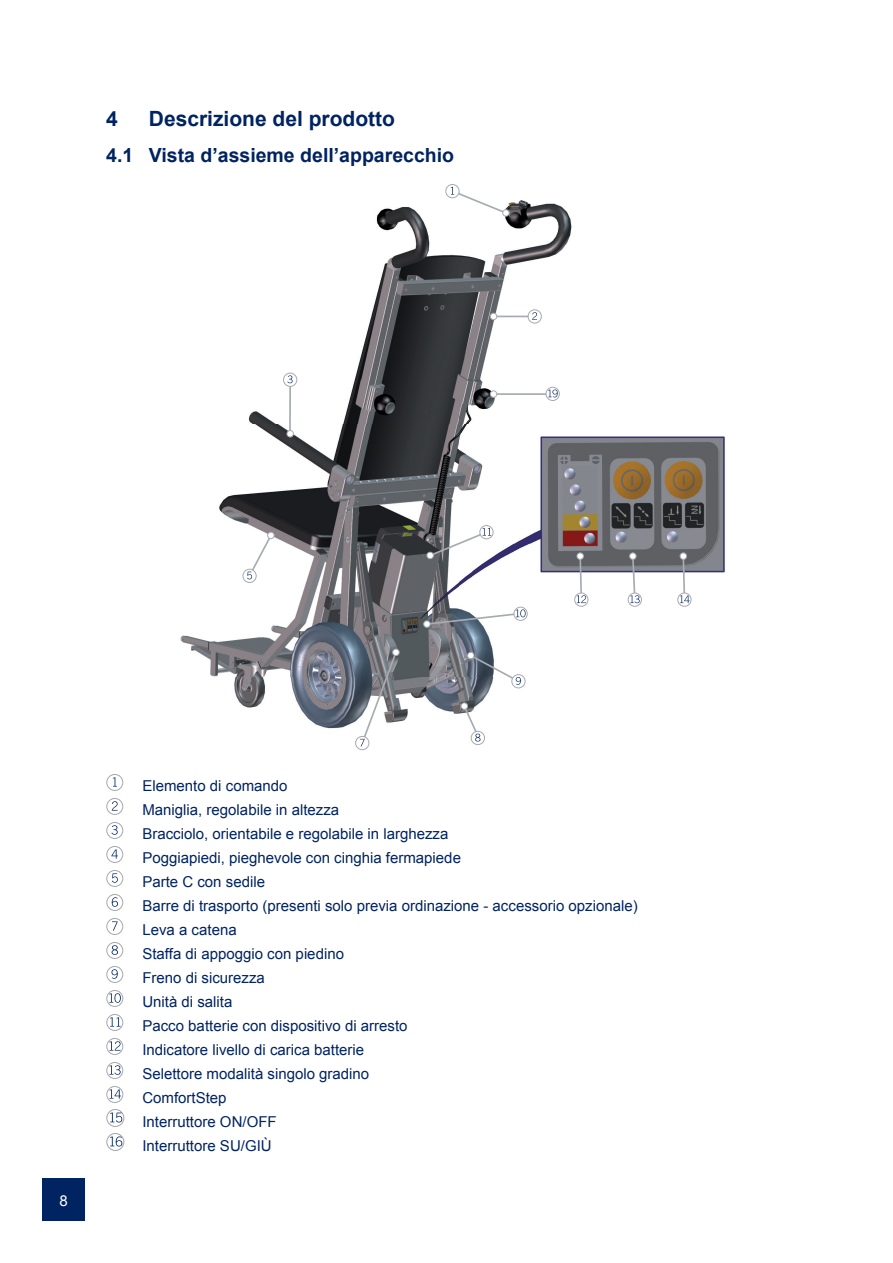
<style>
.page{position:relative;width:893px;height:1263px;background:#fff}
.page>*{position:absolute;margin:0;border:0;box-sizing:border-box;transform-origin:0 0}
.t1{font:700 21px "Arial";color:#002361}
.t2{font:700 19.5px "Arial";color:#002361}
.t3{font:15px/24px "Arial";color:#002361}
.t4{font:15px "Arial";color:#fff}
</style>
<div class="page">
<div style="left:43px;top:1178px;width:42px;height:42px;background:#002361"></div>
<img style="left:180px;top:184px;width:545px;height:567px">
<hr style="left:289px;top:379px;width:2px;height:55px;background:#a6acb1">
<hr style="left:494px;top:393px;width:59px;height:2px;background:#a6acb1">
<hr style="left:494px;top:316px;width:44px;height:1px;background:#a6acb1">
<svg style="left:446px;top:184px;width:13px;height:14px"></svg>
<div style="left:445px;top:184px;width:14px;height:14px;border:1px solid #a8a9ad;border-radius:50%"></div>
<div style="left:528px;top:310px;width:13px;height:13px;background:#fff;border-radius:50%"></div>
<div style="left:528px;top:309px;width:14px;height:14px;border:1px solid #a8a9ad;border-radius:50%"></div>
<svg style="left:532px;top:312px;width:5px;height:8px"></svg>
<svg style="left:284px;top:373px;width:13px;height:13px"></svg>
<div style="left:283px;top:373px;width:14px;height:14px;border:1px solid #a8a9ad;border-radius:50%"></div>
<svg style="left:287px;top:375px;width:6px;height:8px"></svg>
<svg style="left:243px;top:569px;width:13px;height:13px"></svg>
<div style="left:242px;top:569px;width:15px;height:14px;border:1px solid #a8a9ad;border-radius:50%"></div>
<svg style="left:247px;top:533px;width:26px;height:46px"></svg>
<svg style="left:356px;top:736px;width:13px;height:14px"></svg>
<div style="left:355px;top:736px;width:14px;height:14px;border:1px solid #a8a9ad;border-radius:50%"></div>
<svg style="left:471px;top:731px;width:13px;height:14px"></svg>
<div style="left:471px;top:731px;width:14px;height:14px;border:1px solid #a8a9ad;border-radius:50%"></div>
<svg style="left:462px;top:704px;width:18px;height:37px"></svg>
<svg style="left:512px;top:675px;width:13px;height:13px"></svg>
<div style="left:511px;top:674px;width:14px;height:14px;border:1px solid #a8a9ad;border-radius:50%"></div>
<svg style="left:468px;top:653px;width:53px;height:32px"></svg>
<div style="left:514px;top:607px;width:13px;height:13px;background:#b0b1b5;border-radius:50%"></div>
<div style="left:514px;top:607px;width:14px;height:14px;border:1px solid #a8a9ad;border-radius:50%"></div>
<svg style="left:480px;top:525px;width:13px;height:14px"></svg>
<div style="left:479px;top:525px;width:15px;height:14px;border:1px solid #a8a9ad;border-radius:50%"></div>
<svg style="left:428px;top:528px;width:63px;height:30px"></svg>
<svg style="left:575px;top:593px;width:13px;height:13px"></svg>
<div style="left:574px;top:593px;width:14px;height:14px;border:1px solid #a8a9ad;border-radius:50%"></div>
<svg style="left:546px;top:387px;width:13px;height:13px"></svg>
<div style="left:546px;top:387px;width:14px;height:14px;border:1px solid #a8a9ad;border-radius:50%"></div>
<svg style="left:548px;top:390px;width:10px;height:7px"></svg>
<svg style="left:450px;top:187px;width:59px;height:29px"></svg>
<div style="left:502px;top:209px;width:8px;height:8px;border:1px solid #a6acb1;border-radius:50%"></div>
<div style="left:490px;top:313px;width:7px;height:7px;background:#fff;border-radius:50%"></div>
<div style="left:490px;top:313px;width:7px;height:7px;border:1px solid #a6acb1;border-radius:50%"></div>
<div style="left:490px;top:391px;width:7px;height:6px;background:#fff;border-radius:50%"></div>
<div style="left:490px;top:390px;width:7px;height:8px;border:1px solid #a6acb1;border-radius:50%"></div>
<div style="left:427px;top:552px;width:6px;height:7px;background:#fff;border-radius:50%"></div>
<div style="left:427px;top:552px;width:7px;height:7px;border:1px solid #a6acb1;border-radius:50%"></div>
<svg style="left:628px;top:593px;width:13px;height:13px"></svg>
<div style="left:628px;top:593px;width:14px;height:14px;border:1px solid #a8a9ad;border-radius:50%"></div>
<svg style="left:678px;top:593px;width:13px;height:13px"></svg>
<div style="left:677px;top:593px;width:14px;height:14px;border:1px solid #a8a9ad;border-radius:50%"></div>
<svg style="left:680px;top:554px;width:10px;height:49px"></svg>
<svg style="left:577px;top:553px;width:9px;height:50px"></svg>
<div style="left:577px;top:552px;width:7px;height:8px;border:1px solid #a6acb1;border-radius:50%"></div>
<svg style="left:630px;top:553px;width:10px;height:50px"></svg>
<div style="left:629px;top:552px;width:7px;height:8px;border:1px solid #a6acb1;border-radius:50%"></div>
<div style="left:680px;top:553px;width:7px;height:6px;background:#fff;border-radius:50%"></div>
<div style="left:680px;top:552px;width:7px;height:8px;border:1px solid #a6acb1;border-radius:50%"></div>
<svg style="left:424px;top:609px;width:102px;height:18px"></svg>
<div style="left:423px;top:620px;width:8px;height:8px;border:1px solid #a6acb1;border-radius:50%"></div>
<div style="left:468px;top:652px;width:6px;height:7px;background:#fff;border-radius:50%"></div>
<div style="left:467px;top:652px;width:7px;height:7px;border:1px solid #a6acb1;border-radius:50%"></div>
<div style="left:461px;top:703px;width:7px;height:6px;background:#fff;border-radius:50%"></div>
<div style="left:461px;top:702px;width:7px;height:8px;border:1px solid #a6acb1;border-radius:50%"></div>
<svg style="left:360px;top:649px;width:39px;height:97px"></svg>
<div style="left:392px;top:649px;width:8px;height:7px;border:1px solid #a6acb1;border-radius:50%"></div>
<div style="left:268px;top:532px;width:6px;height:7px;background:#fff;border-radius:50%"></div>
<div style="left:267px;top:532px;width:8px;height:7px;border:1px solid #a6acb1;border-radius:50%"></div>
<div style="left:287px;top:430px;width:6px;height:7px;background:#fff;border-radius:50%"></div>
<div style="left:287px;top:430px;width:7px;height:7px;border:1px solid #a6acb1;border-radius:50%"></div>
<svg style="left:107px;top:774px;width:16px;height:16px"></svg>
<div style="left:106px;top:774px;width:17px;height:17px;border:1px solid #a8a9ad;border-radius:50%"></div>
<svg style="left:113px;top:777px;width:4px;height:9px"></svg>
<svg style="left:107px;top:798px;width:16px;height:16px"></svg>
<div style="left:106px;top:798px;width:17px;height:17px;border:1px solid #a8a9ad;border-radius:50%"></div>
<svg style="left:112px;top:801px;width:6px;height:9px"></svg>
<svg style="left:107px;top:822px;width:16px;height:16px"></svg>
<div style="left:106px;top:822px;width:17px;height:17px;border:1px solid #a8a9ad;border-radius:50%"></div>
<svg style="left:111px;top:825px;width:7px;height:10px"></svg>
<svg style="left:107px;top:846px;width:16px;height:16px"></svg>
<div style="left:106px;top:846px;width:17px;height:17px;border:1px solid #a8a9ad;border-radius:50%"></div>
<svg style="left:111px;top:849px;width:7px;height:9px"></svg>
<div style="left:106px;top:870px;width:17px;height:17px;border:1px solid #a8a9ad;border-radius:50%"></div>
<svg style="left:112px;top:873px;width:6px;height:10px"></svg>
<svg style="left:107px;top:894px;width:16px;height:16px"></svg>
<div style="left:106px;top:894px;width:17px;height:17px;border:1px solid #a8a9ad;border-radius:50%"></div>
<svg style="left:112px;top:897px;width:6px;height:10px"></svg>
<div style="left:106px;top:918px;width:17px;height:17px;border:1px solid #a8a9ad;border-radius:50%"></div>
<svg style="left:112px;top:921px;width:6px;height:9px"></svg>
<svg style="left:107px;top:942px;width:16px;height:16px"></svg>
<div style="left:106px;top:942px;width:17px;height:17px;border:1px solid #a8a9ad;border-radius:50%"></div>
<svg style="left:112px;top:945px;width:6px;height:10px"></svg>
<svg style="left:107px;top:966px;width:16px;height:16px"></svg>
<div style="left:106px;top:966px;width:17px;height:17px;border:1px solid #a8a9ad;border-radius:50%"></div>
<svg style="left:111px;top:969px;width:7px;height:10px"></svg>
<svg style="left:107px;top:990px;width:16px;height:16px"></svg>
<div style="left:106px;top:990px;width:17px;height:17px;border:1px solid #a8a9ad;border-radius:50%"></div>
<svg style="left:109px;top:993px;width:12px;height:10px"></svg>
<svg style="left:107px;top:1014px;width:16px;height:16px"></svg>
<div style="left:106px;top:1014px;width:17px;height:17px;border:1px solid #a8a9ad;border-radius:50%"></div>
<svg style="left:110px;top:1017px;width:11px;height:9px"></svg>
<svg style="left:107px;top:1038px;width:16px;height:16px"></svg>
<div style="left:106px;top:1038px;width:17px;height:17px;border:1px solid #a8a9ad;border-radius:50%"></div>
<svg style="left:109px;top:1041px;width:12px;height:9px"></svg>
<svg style="left:107px;top:1062px;width:16px;height:16px"></svg>
<div style="left:106px;top:1062px;width:17px;height:17px;border:1px solid #a8a9ad;border-radius:50%"></div>
<svg style="left:109px;top:1065px;width:12px;height:10px"></svg>
<svg style="left:107px;top:1086px;width:16px;height:16px"></svg>
<div style="left:106px;top:1086px;width:17px;height:17px;border:1px solid #a8a9ad;border-radius:50%"></div>
<svg style="left:109px;top:1089px;width:12px;height:9px"></svg>
<svg style="left:107px;top:1109px;width:17px;height:17px"></svg>
<div style="left:106px;top:1109px;width:18px;height:18px;border:1px solid #a8a9ad;border-radius:50%"></div>
<svg style="left:110px;top:1112px;width:12px;height:10px"></svg>
<svg style="left:107px;top:1133px;width:17px;height:17px"></svg>
<div style="left:106px;top:1133px;width:18px;height:18px;border:1px solid #a8a9ad;border-radius:50%"></div>
<svg style="left:110px;top:1136px;width:12px;height:10px"></svg>
<h1 class="t1" style="left:106px;top:105px;width:13px">4</h1>
<h1 class="t1" style="left:149px;top:105px;width:248px">Descrizione del prodotto</h1>
<h2 class="t2" style="left:106px;top:142px;width:349px">4.1 Vista d’assieme dell’apparecchio</h2>
<p class="t4" style="left:60px;top:1191px;width:10px">8</p>
<p class="t3" style="left:142px;top:774px;width:497px">Elemento di comando<br>Maniglia, regolabile in altezza<br>Bracciolo, orientabile e regolabile in larghezza<br>Poggiapiedi, pieghevole con cinghia fermapiede<br>Parte C con sedile<br>Barre di trasporto (presenti solo previa ordinazione - accessorio opzionale)<br>Leva a catena<br>Staffa di appoggio con piedino<br>Freno di sicurezza<br>Unità di salita<br>Pacco batterie con dispositivo di arresto<br>Indicatore livello di carica batterie<br>Selettore modalità singolo gradino<br>ComfortStep<br>Interruttore ON/OFF<br>Interruttore SU/GIÙ</p>
</div>
